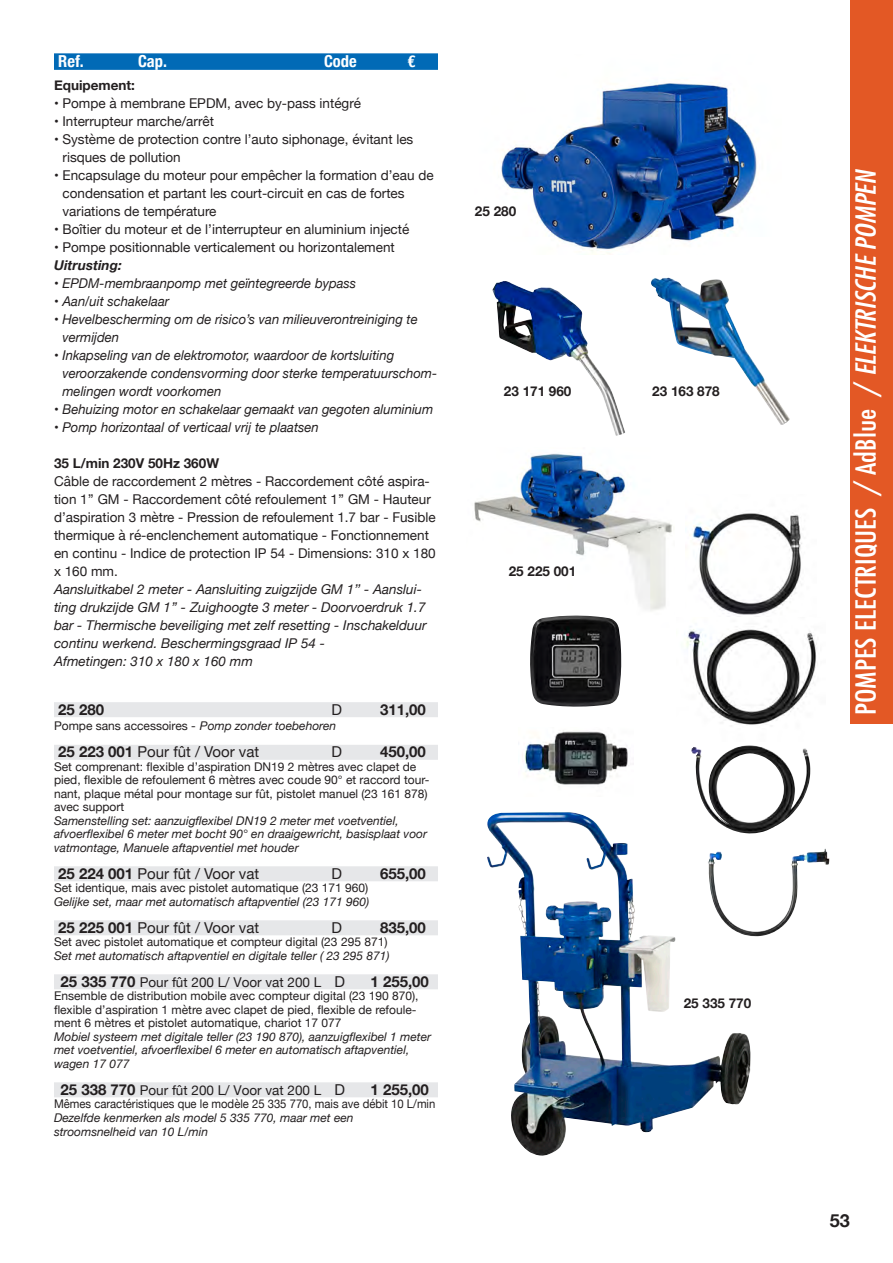
<style>
.page{position:relative;width:893px;height:1263px;background:#fff}
.page>*{position:absolute;margin:0;border:0;box-sizing:border-box;transform-origin:0 0}
.TITEL_IN_ORANJE_ZIJB{font:500 condensed 27px "Futura";color:#fff;scale:1.12 1}
.t1{font:700 18px "Helvetica Neue";color:#231f20}
.tabs2{font:700 condensed 16.5px "Helvetica Neue";color:#fff}
.tabs_3_broodtekst{font:15px "Helvetica Neue";color:#231f20}
.tabs_3_broodtekst-2{font:700 15px "Helvetica Neue";color:#231f20}
._8pt_italic{font:700 15px "Helvetica Neue";color:#231f20}
.broodtekst_regular{font:13.5px/18px "Helvetica Neue";color:#231f20}
.broddtekst_italic{font:italic 13.5px/18px "Helvetica Neue";color:#231f20}
._8pt_italic-2{font:13.5px "Helvetica Neue";color:#231f20}
.broodtkest_bold{font:700 13.5px "Helvetica Neue";color:#231f20}
.broodtkest_bold-2{font:700 13.5px "Helvetica Neue";color:#231f20}
.broodtkest_bold_ital{font:italic 700 13.5px "Helvetica Neue";color:#231f20}
._8pt_italic-3{font:italic 12px/13.5px "Helvetica Neue";color:#231f20}
._8pt_italic-4{font:12px/13.5px "Helvetica Neue";color:#231f20}
._8_pt_regular{font:12px/13.5px "Helvetica Neue";color:#231f20}
.s1{font-style:normal}
.s2{font-style:italic}
.s3{font-weight:700}
.s4{font-weight:700;font-size:15px}
.s5{font-size:15px}
.s6{font-weight:400;font-style:italic}
</style>
<div class="page">
<div style="left:850px;top:0;width:43px;height:724px;background:#e35825"></div>
<div style="left:54px;top:53px;width:384px;height:17px;background:#016ab6"></div>
<div style="left:54px;top:702px;width:384px;height:15px;background:#e6e7e9"></div>
<div style="left:54px;top:745px;width:384px;height:15px;background:#e6e7e9"></div>
<div style="left:54px;top:866px;width:384px;height:15px;background:#e6e7e9"></div>
<div style="left:54px;top:920px;width:384px;height:15px;background:#e6e7e9"></div>
<div style="left:54px;top:974px;width:384px;height:15px;background:#e6e7e9"></div>
<div style="left:54px;top:1082px;width:384px;height:15px;background:#e6e7e9"></div>
<img style="left:492px;top:281px;width:133px;height:155px">
<img style="left:501px;top:83px;width:256px;height:171px">
<img style="left:651px;top:277px;width:139px;height:148px">
<img style="left:689px;top:513px;width:113px;height:104px">
<img style="left:685px;top:626px;width:132px;height:99px">
<img style="left:474px;top:453px;width:198px;height:158px">
<img style="left:530px;top:615px;width:91px;height:92px">
<img style="left:751px;top:848px;width:78px;height:89px">
<img style="left:691px;top:745px;width:120px;height:89px">
<img style="left:487px;top:812px;width:264px;height:344px">
<img style="left:522px;top:731px;width:106px;height:54px">
<p class="tabs2" style="left:58px;top:47px;width:27px">Ref.</p>
<p class="tabs2" style="left:138px;top:47px;width:31px">Cap.</p>
<p class="tabs2" style="left:324px;top:47px;width:34px">Code</p>
<p class="tabs2" style="left:408px;top:47px;width:9px">€</p>
<p class="broodtkest_bold-2" style="left:54px;top:77px;width:82px">Equipement:</p>
<p class="broodtekst_regular" style="left:54px;top:95px;width:309px">• Pompe à membrane EPDM, avec by-pass intégré</p>
<p class="broodtekst_regular" style="left:54px;top:113px;width:162px">• Interrupteur marche/arrêt</p>
<p class="broodtekst_regular" style="left:63px;top:131px;width:352px;text-indent:-9px">• Système de protection contre l’auto siphonage, évitant les risques de pollution</p>
<p class="broodtekst_regular" style="left:54px;top:167px;width:381px">• Encapsulage du moteur pour empêcher la formation d’eau de</p>
<p class="broodtekst_regular" style="left:63px;top:185px;width:344px">condensation et partant les court-circuit en cas de fortes</p>
<p class="broodtekst_regular" style="left:63px;top:203px;width:156px">variations de température</p>
<p class="broodtekst_regular" style="left:54px;top:221px;width:357px">• Boîtier du moteur et de l’interrupteur en aluminium injecté</p>
<p class="broodtekst_regular" style="left:54px;top:239px;width:342px">• Pompe positionnable verticalement ou horizontalement</p>
<p class="broodtkest_bold_ital" style="left:54px;top:255px;width:69px">Uitrusting:</p>
<p class="broddtekst_italic" style="left:54px;top:275px;width:304px"><span class="s1">•</span> EPDM-membraanpomp met geïntegreerde bypass</p>
<p class="broddtekst_italic" style="left:54px;top:293px;width:117px"><span class="s1">•</span> Aan/uit schakelaar</p>
<p class="broddtekst_italic" style="left:54px;top:311px;width:365px"><span class="s1">•</span> Hevelbescherming om de risico’s van milieuverontreiniging te</p>
<p class="broddtekst_italic" style="left:62px;top:329px;width:58px">vermijden</p>
<p class="broddtekst_italic" style="left:54px;top:347px;width:342px"><span class="s1">•</span> Inkapseling van de elektromotor, waardoor de kortsluiting</p>
<p class="broddtekst_italic" style="left:62px;top:365px;width:376px">veroorzakende condensvorming door sterke temperatuurschom-</p>
<p class="broddtekst_italic" style="left:62px;top:383px;width:160px">melingen wordt voorkomen</p>
<p class="broddtekst_italic" style="left:54px;top:401px;width:381px"><span class="s1">•</span> Behuizing motor en schakelaar gemaakt van gegoten aluminium</p>
<p class="broddtekst_italic" style="left:54px;top:419px;width:266px"><span class="s1">•</span> Pomp horizontaal of verticaal vrij te plaatsen</p>
<p class="broodtkest_bold-2" style="left:54px;top:455px;width:167px">35 L/min 230V 50Hz 360W</p>
<p class="broodtekst_regular" style="left:54px;top:473px;width:383px">Câble de raccordement 2 mètres - Raccordement côté aspira&shy;tion 1’’ GM - Raccordement côté refoulement 1’’ GM - Hauteur d’aspiration 3 mètre - Pression de refoulement 1.7 bar - Fusible thermique à ré-enclenchement automatique - Fonctionnement en continu - Indice de protection IP 54 - Dimensions: 310 x 180 x 160 mm.</p>
<p class="broddtekst_italic" style="left:54px;top:581px;width:374px">Aansluitkabel 2 meter - Aansluiting zuigzijde GM 1’’ - Aanslui&shy;ting drukzijde GM 1’’ - Zuighoogte 3 meter - Doorvoerdruk 1.7 bar - Thermische beveiliging met zelf resetting - Inschakelduur continu werkend. Beschermingsgraad IP 54 -</p>
<p class="broddtekst_italic" style="left:54px;top:653px;width:200px">Afmetingen: 310 x 180 x 160 mm</p>
<p class="tabs_3_broodtekst-2" style="left:58px;top:697px;width:47px">25 280</p>
<p class="tabs_3_broodtekst" style="left:332px;top:698px;width:12px">D</p>
<p class="tabs_3_broodtekst-2" style="left:380px;top:700px;width:47px">311,00</p>
<p class="_8pt_italic-4" style="left:54px;top:720px;width:284px">Pompe sans accessoires - <span class="s2">Pomp zonder toebehoren</span></p>
<p class="tabs_3_broodtekst" style="left:58px;top:741px;width:202px"><span class="s3">25 223 001</span> Pour fût / Voor vat</p>
<p class="tabs_3_broodtekst" style="left:331px;top:741px;width:12px">D</p>
<p class="tabs_3_broodtekst-2" style="left:380px;top:743px;width:47px">450,00</p>
<p class="_8_pt_regular" style="left:54px;top:760px;width:377px">Set comprenant: flexible d’aspiration DN19 2 mètres avec clapet de pied, flexible de refoulement 6 mètres avec coude 90° et raccord tour&shy;nant, plaque métal pour montage sur fût, pistolet manuel (23 161 878) avec support</p>
<p class="_8pt_italic-3" style="left:54px;top:814px;width:375px">Samenstelling set: aanzuigflexibel DN19 2 meter met voetventiel, afvoerflexibel 6 meter met bocht 90° en draaigewricht, basisplaat voor vatmontage, Manuele aftapventiel met houder</p>
<p class="tabs_3_broodtekst" style="left:58px;top:863px;width:202px"><span class="s3">25 224 001</span> Pour fût / Voor vat</p>
<p class="tabs_3_broodtekst" style="left:331px;top:863px;width:12px">D</p>
<p class="tabs_3_broodtekst-2" style="left:380px;top:864px;width:47px">655,00</p>
<p class="_8_pt_regular" style="left:54px;top:882px;width:316px">Set identique, mais avec pistolet automatique (23 171 960)</p>
<p class="_8pt_italic-3" style="left:54px;top:895px;width:317px">Gelijke set, maar met automatisch aftapventiel (23 171 960)</p>
<p class="tabs_3_broodtekst" style="left:58px;top:917px;width:202px"><span class="s3">25 225 001</span> Pour fût / Voor vat</p>
<p class="tabs_3_broodtekst" style="left:331px;top:917px;width:12px">D</p>
<p class="tabs_3_broodtekst-2" style="left:380px;top:918px;width:47px">835,00</p>
<p class="_8_pt_regular" style="left:54px;top:936px;width:335px">Set avec pistolet automatique et compteur digital (23 295 871)</p>
<p class="_8pt_italic-3" style="left:54px;top:949px;width:337px">Set met automatisch aftapventiel en digitale teller ( 23 295 871)</p>
<p class="_8pt_italic-2" style="left:61px;top:972px;width:286px"><span class="s4">25 335 770</span> Pour fût 200 L/ Voor vat 200 L <span class="s5">D</span></p>
<p class="_8pt_italic" style="left:370px;top:970px;width:60px">1 255,00</p>
<p class="_8pt_italic-4" style="left:54px;top:990px;width:379px">Ensemble de distribution mobile avec compteur digital (23 190 870), flexible d’aspiration 1 mètre avec clapet de pied, flexible de refoule&shy;ment 6 mètres et pistolet automatique, chariot 17 077<br><span class="s2">Mobiel systeem met digitale teller (23 190 870), aanzuigflexibel 1 meter met voetventiel, afvoerflexibel 6 meter en automatisch aftapventiel, wagen 17 077</span></p>
<p class="_8pt_italic-2" style="left:61px;top:1080px;width:286px"><span class="s4">25 338 770</span> Pour fût 200 L/ Voor vat 200 L <span class="s5">D</span></p>
<p class="_8pt_italic" style="left:370px;top:1078px;width:60px">1 255,00</p>
<p class="_8pt_italic-3" style="left:54px;top:1098px;width:383px"><span class="s1">Mêmes caractéristiques que le modèle 25 335 770, mais ave débit 10 L/min<br></span>Dezelfde kenmerken als model 5 335 770, maar met een stroomsnelheid van 10 L/min</p>
<p class="broodtkest_bold" style="left:475px;top:201px;width:43px">25 280</p>
<p class="broodtkest_bold" style="left:504px;top:381px;width:69px">23 171 960</p>
<p class="broodtkest_bold" style="left:509px;top:561px;width:69px">25 225 001</p>
<p class="broodtkest_bold" style="left:652px;top:381px;width:69px">23 163 878</p>
<p class="broodtkest_bold" style="left:684px;top:993px;width:69px">25 335 770</p>
<p class="TITEL_IN_ORANJE_ZIJB" style="left:849px;top:715px;width:489px;rotate:-90deg">POMPES ELECTRIQUES / AdBlue / <span class="s6">ELEKTRISCHE POMPEN</span></p>
<h2 class="t1" style="left:830px;top:1209px;width:22px">53</h2>
</div>
